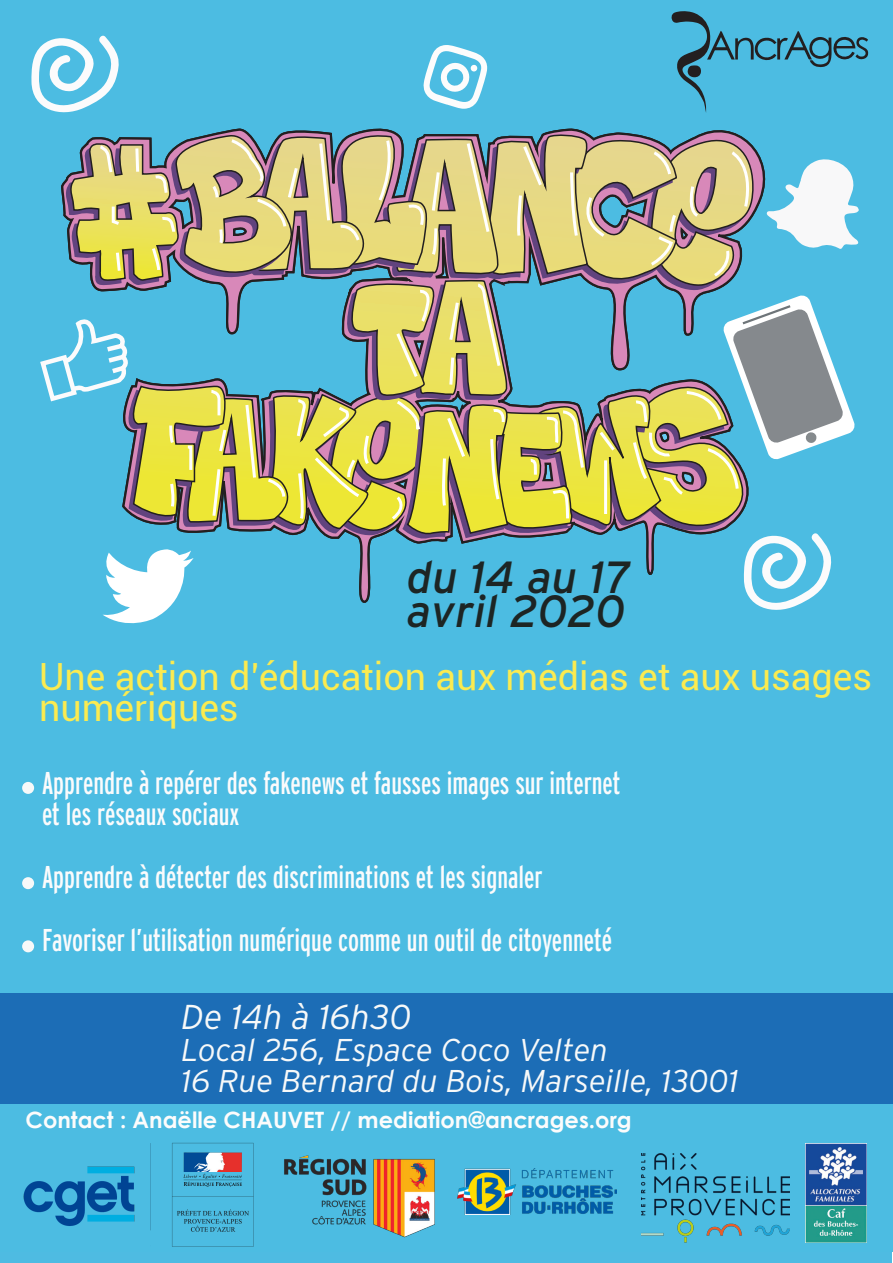
<style>
.page{position:relative;width:893px;height:1263px;background:#fff}
.page>*{position:absolute;margin:0;border:0;box-sizing:border-box;transform-origin:0 0}
.t1{font:italic 45px/34.5px "Interstate";color:#1d2524}
.t2{font:37.5px/31.5px "Roboto";color:#fbeb50}
.t3{font:italic 300 34.5px "Interstate";color:#f7f9f9}
.t4{font:31.5px/31.5px "Interstate Regular Comp";color:#fbfbfc}
.t5{font:italic 300 31.5px/31.5px "Interstate";color:#f7f9f9}
.t6{font:700 22.5px "Century Gothic";color:#fcfcfc}
</style>
<div class="page">
<div style="left:1px;top:1197px;width:891px;height:65px;background:#4ebbe2"></div>
<div style="left:0;top:0;width:893px;height:1251px;background:#4cbce2"></div>
<div style="left:60px;top:631px;width:720px;height:330px;background:#4cbce2"></div>
<div style="left:0;top:993px;width:893px;height:110px;background:#1c6db6"></div>
<div style="left:22px;top:782px;width:12px;height:12px;background:#f7f9f9;border-radius:50%"></div>
<div style="left:22px;top:877px;width:12px;height:12px;background:#f7f9f9;border-radius:50%"></div>
<div style="left:22px;top:940px;width:12px;height:12px;background:#f7f9f9;border-radius:50%"></div>
<svg style="left:31px;top:11px;width:838px;height:620px;background:#83b9b2"></svg>
<img style="left:17px;top:1163px;width:130px;height:66px">
<img style="left:806px;top:1144px;width:61px;height:98px">
<img style="left:151px;top:1139px;width:122px;height:108px">
<img style="left:283px;top:1153px;width:153px;height:85px">
<img style="left:641px;top:1154px;width:149px;height:89px">
<img style="left:457px;top:1168px;width:160px;height:47px">
<p class="t1" style="left:406px;top:559px;width:226px">du 14 au 17 avril 2020</p>
<p class="t2" style="left:39px;top:659px;width:834px">Une action d’éducation aux médias et aux usages numériques</p>
<p class="t4" style="left:42px;top:767px;width:580px">Apprendre à repérer des fakenews et fausses images sur internet et les réseaux sociaux</p>
<p class="t4" style="left:42px;top:845px;width:572px;line-height:63px">Apprendre à détecter des discriminations et les signaler<br>Favoriser l’utilisation numérique comme un outil de citoyenneté</p>
<p class="t3" style="left:182px;top:997px;width:232px">De 14h à 16h30</p>
<p class="t5" style="left:182px;top:1033px;width:559px">Local 256, Espace Coco Velten<br>16 Rue Bernard du Bois, Marseille, 13001</p>
<p class="t6" style="left:26px;top:1102px;width:608px">Contact : Anaëlle CHAUVET // mediation@ancrages.org</p>
</div>
